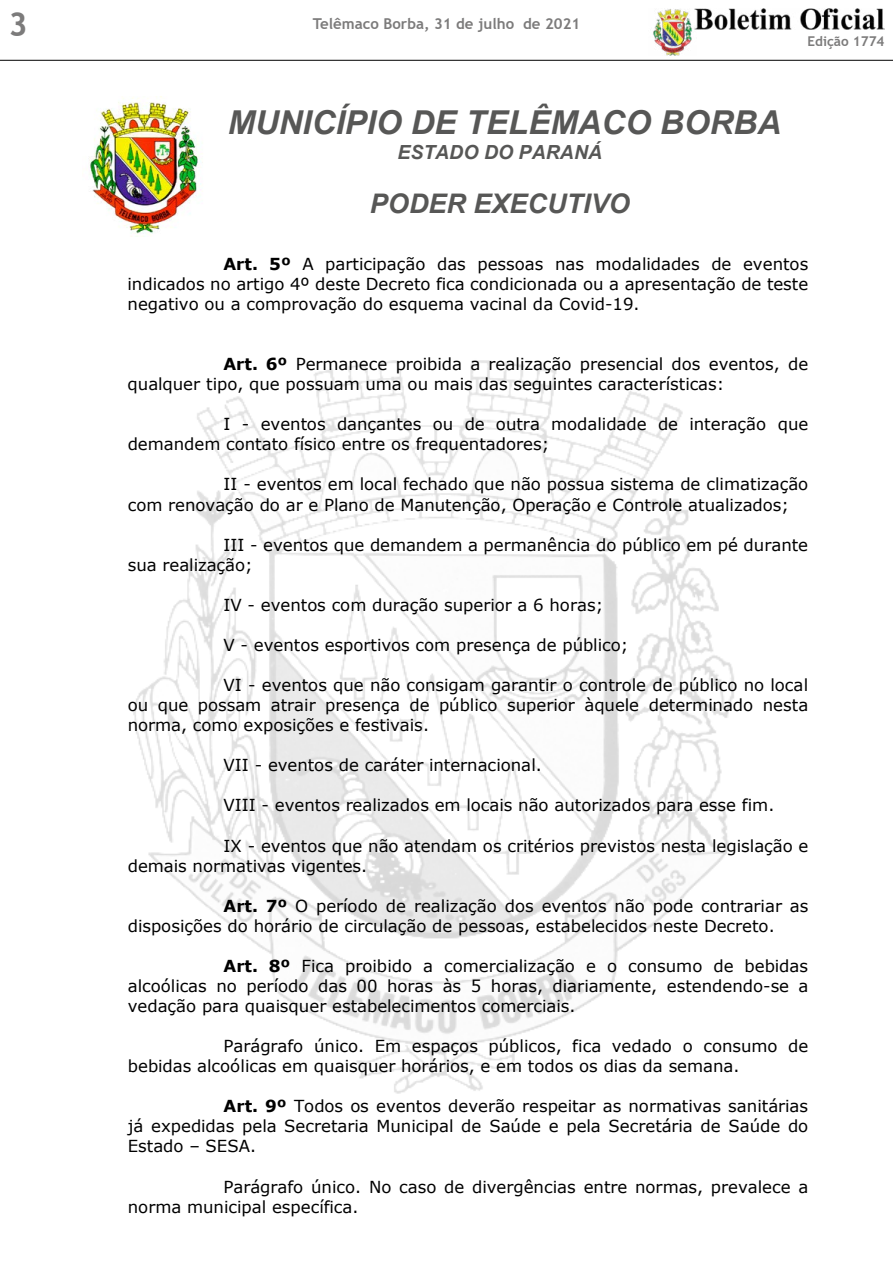
<style>
.page{position:relative;width:893px;height:1263px;background:#fff}
.page>*{position:absolute;margin:0;border:0;box-sizing:border-box;transform-origin:0 0}
.t1{font:italic 700 33px "Arial";color:#575756}
.t2{font:700 33px "Trebuchet MS";color:#7c7b7b}
.t3{font:italic 700 27px "Arial";color:#575756}
.t4{font:italic 700 19.5px "Arial";color:#575756}
.t5{font:16.5px/20.1px "Verdana";letter-spacing:-.005em;color:#000}
.t6{font:700 15px "Trebuchet MS";color:#7c7b7b}
.t7{font:700 13.5px "Trebuchet MS";color:#7c7b7b}
.s1{font-weight:700}
</style>
<div class="page">
<img style="left:653px;top:9px;width:43px;height:47px">
<img style="left:693px;top:8px;width:191px;height:21px">
<hr style="left:0;top:60px;width:893px;height:1px;background:#000">
<img style="left:89px;top:98px;width:114px;height:139px">
<img style="left:133px;top:360px;width:601px;height:734px">
<h1 class="t2" style="left:9px;top:3px;width:21px">3</h1>
<p class="t6" style="left:313px;top:14px;width:269px">Telêmaco Borba, 31 de julho de 2021</p>
<h1 class="t1" style="left:228px;top:100px;width:555px">MUNICÍPIO DE TELÊMACO BORBA</h1>
<p class="t4" style="left:397px;top:140px;width:206px">ESTADO DO PARANÁ</p>
<h2 class="t3" style="left:370px;top:185px;width:261px">PODER EXECUTIVO</h2>
<p class="t7" style="left:807px;top:33px;width:79px">Edição 1774</p>
<p class="t5" style="left:128px;top:254px;width:682px;text-align:justify;text-indent:96px"><span class="s1">Art. 5º</span> A participação das pessoas nas modalidades de eventos indicados no artigo 4º deste Decreto fica condicionada ou a apresentação de teste negativo ou a comprovação do esquema vacinal da Covid-19.</p>
<p class="t5" style="left:128px;top:354px;width:682px;text-indent:96px"><span class="s1">Art. 6º</span> Permanece proibida a realização presencial dos eventos, de qualquer tipo, que possuam uma ou mais das seguintes características:</p>
<p class="t5" style="left:128px;top:414px;width:682px;text-indent:96px">I - eventos dançantes ou de outra modalidade de interação que demandem contato físico entre os frequentadores;</p>
<p class="t5" style="left:128px;top:474px;width:682px;text-indent:96px">II - eventos em local fechado que não possua sistema de climatização com renovação do ar e Plano de Manutenção, Operação e Controle atualizados;</p>
<p class="t5" style="left:128px;top:534px;width:682px;text-indent:96px">III - eventos que demandem a permanência do público em pé durante sua realização;</p>
<p class="t5" style="left:223px;top:595px;width:381px">IV - eventos com duração superior a 6 horas;</p>
<p class="t5" style="left:223px;top:635px;width:406px">V - eventos esportivos com presença de público;</p>
<p class="t5" style="left:128px;top:675px;width:682px;text-align:justify;text-indent:96px">VI - eventos que não consigam garantir o controle de público no local ou que possam atrair presença de público superior àquele determinado nesta norma, como exposições e festivais.</p>
<p class="t5" style="left:224px;top:755px;width:320px">VII - eventos de caráter internacional.</p>
<p class="t5" style="left:224px;top:795px;width:552px">VIII - eventos realizados em locais não autorizados para esse fim.</p>
<p class="t5" style="left:128px;top:835px;width:682px;text-indent:96px">IX - eventos que não atendam os critérios previstos nesta legislação e demais normativas vigentes.</p>
<p class="t5" style="left:128px;top:895px;width:682px;text-indent:96px"><span class="s1">Art. 7º</span> O período de realização dos eventos não pode contrariar as disposições do horário de circulação de pessoas, estabelecidos neste Decreto.</p>
<p class="t5" style="left:128px;top:955px;width:682px;text-align:justify;text-indent:96px"><span class="s1">Art. 8º</span> Fica proibido a comercialização e o consumo de bebidas alcoólicas no período das 00 horas às 5 horas, diariamente, estendendo-se a vedação para quaisquer estabelecimentos comerciais.</p>
<p class="t5" style="left:128px;top:1036px;width:682px;text-indent:96px">Parágrafo único. Em espaços públicos, fica vedado o consumo de bebidas alcoólicas em quaisquer horários, e em todos os dias da semana.</p>
<p class="t5" style="left:128px;top:1096px;width:682px;text-align:justify;text-indent:96px"><span class="s1">Art. 9º</span> Todos os eventos deverão respeitar as normativas sanitárias já expedidas pela Secretaria Municipal de Saúde e pela Secretária de Saúde do Estado – SESA.</p>
<p class="t5" style="left:128px;top:1176px;width:682px;text-indent:96px">Parágrafo único. No caso de divergências entre normas, prevalece a norma municipal específica.</p>
</div>
